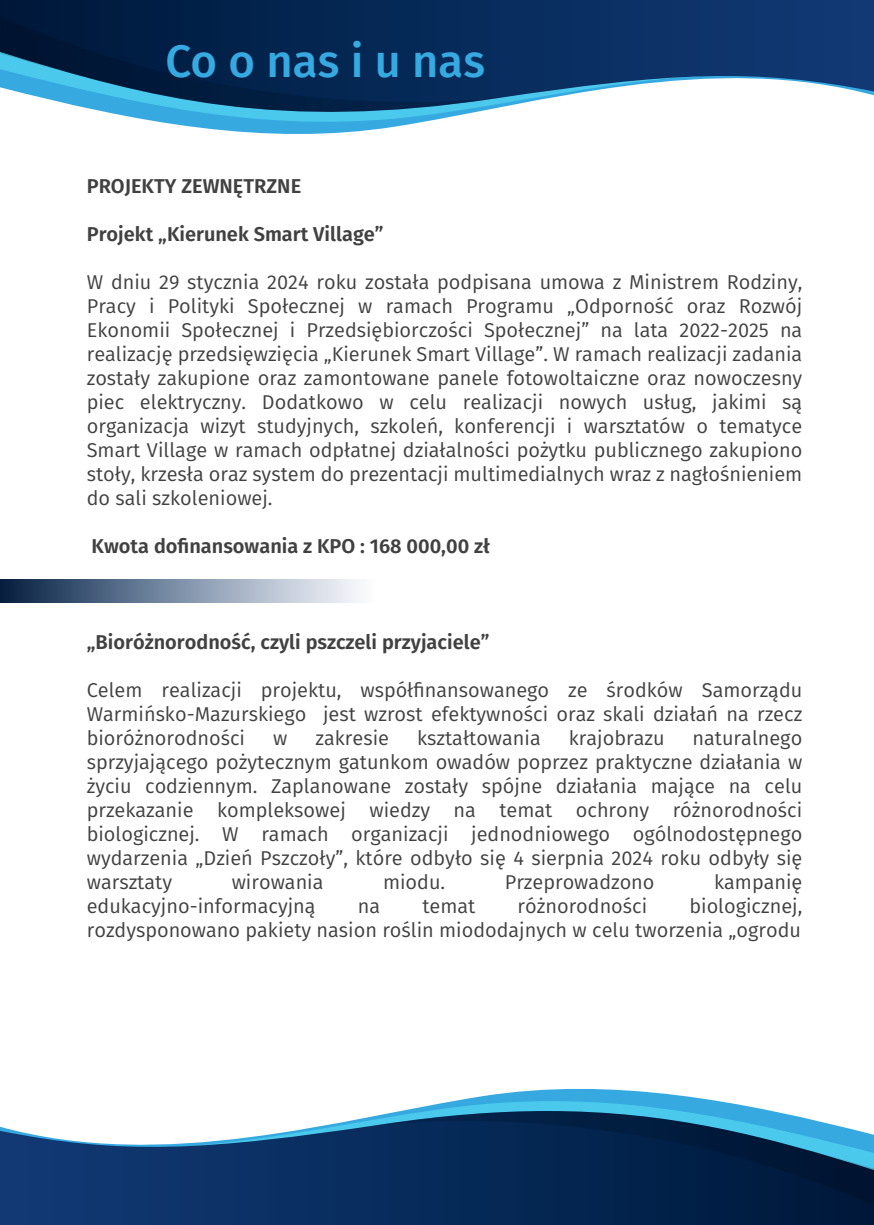
<style>
.page{position:relative;width:874px;height:1225px;background:#fff}
.page>*{position:absolute;margin:0;border:0;box-sizing:border-box;transform-origin:0 0}
.t1{font:500 45.6px "Fira Sans";color:#36a9e1}
.t2{font:20px/24px "Fira Sans";color:#414142;text-align:justify}
.t3{font:600 20px "Fira Sans";color:#414142}
</style>
<div class="page">
<svg style="left:454px;top:1089px;width:264px;height:12px;fill:#36a9e1"></svg>
<svg style="left:401px;top:1101px;width:371px;height:10px;background:#5bc3ea"></svg>
<svg style="left:0;top:1117px;width:873px;height:108px;background:#2f507c"></svg>
<svg style="left:369px;top:1111px;width:504px;height:95px;background:#113c64"></svg>
<svg style="left:0;top:0;width:873px;height:131px"></svg>
<svg style="left:0;top:17px;width:507px;height:95px;background:#123d65"></svg>
<div style="left:0;top:579px;width:374px;height:24px;background:linear-gradient(to right,#062348,#fff)"></div>
<h1 class="t1" style="left:165px;top:24px;width:321px">Co o nas i u nas</h1>
<p class="t3" style="left:87px;top:170px;width:216px">PROJEKTY ZEWNĘTRZNE</p>
<p class="t3" style="left:87px;top:218px;width:298px">Projekt „Kierunek Smart Village”</p>
<p class="t2" style="left:87px;top:270px;width:716px">W dniu 29 stycznia 2024 roku została podpisana umowa z Ministrem Rodziny, Pracy i Polityki Społecznej w ramach Programu „Odporność oraz Rozwój Ekonomii Społecznej i Przedsiębiorczości Społecznej” na lata 2022-2025 na realizację przedsięwzięcia „Kierunek Smart Village”. W ramach realizacji zadania zostały zakupione oraz zamontowane panele fotowoltaiczne oraz nowoczesny piec elektryczny. Dodatkowo w celu realizacji nowych usług, jakimi są organizacja wizyt studyjnych, szkoleń, konferencji i warsztatów o tematyce Smart Village w ramach odpłatnej działalności pożytku publicznego zakupiono stoły, krzesła oraz system do prezentacji multimedialnych wraz z nagłośnieniem do sali szkoleniowej.</p>
<p class="t3" style="left:92px;top:530px;width:400px">Kwota dofinansowania z KPO : 168 000,00 zł</p>
<p class="t3" style="left:87px;top:626px;width:404px">„Bioróżnorodność, czyli pszczeli przyjaciele”</p>
<p class="t2" style="left:87px;top:678px;width:716px">Celem realizacji projektu, współfinansowanego ze środków Samorządu Warmińsko-Mazurskiego jest wzrost efektywności oraz skali działań na rzecz bioróżnorodności</p>
<p class="t2" style="left:273px;top:726px;width:16px">w</p>
<p class="t2" style="left:315px;top:726px;width:75px">zakresie</p>
<p class="t2" style="left:417px;top:726px;width:125px">kształtowania</p>
<p class="t2" style="left:568px;top:726px;width:97px">krajobrazu</p>
<p class="t2" style="left:87px;top:726px;width:716px;text-indent:605px">naturalnego sprzyjającego pożytecznym gatunkom owadów poprzez praktyczne działania w życiu codziennym. Zaplanowane zostały spójne działania mające na celu przekazanie kompleksowej wiedzy na temat ochrony różnorodności biologicznej. W ramach organizacji jednodniowego ogólnodostępnego wydarzenia „Dzień Pszczoły”, które odbyło się 4 sierpnia 2024 roku odbyły się warsztaty</p>
<p class="t2" style="left:231px;top:870px;width:93px">wirowania</p>
<p class="t2" style="left:383px;top:870px;width:63px">miodu.</p>
<p class="t2" style="left:504px;top:870px;width:151px">Przeprowadzono</p>
<p class="t2" style="left:713px;top:870px;width:90px">kampanię</p>
<p class="t2" style="left:87px;top:894px;width:230px">edukacyjno-informacyjną</p>
<p class="t2" style="left:357px;top:894px;width:24px">na</p>
<p class="t2" style="left:422px;top:894px;width:54px">temat</p>
<p class="t2" style="left:517px;top:894px;width:131px">różnorodności</p>
<p class="t2" style="left:87px;top:894px;width:716px;text-align:right">biologicznej,<br>rozdysponowano pakiety nasion roślin miododajnych w celu tworzenia „ogrodu</p>
</div>
